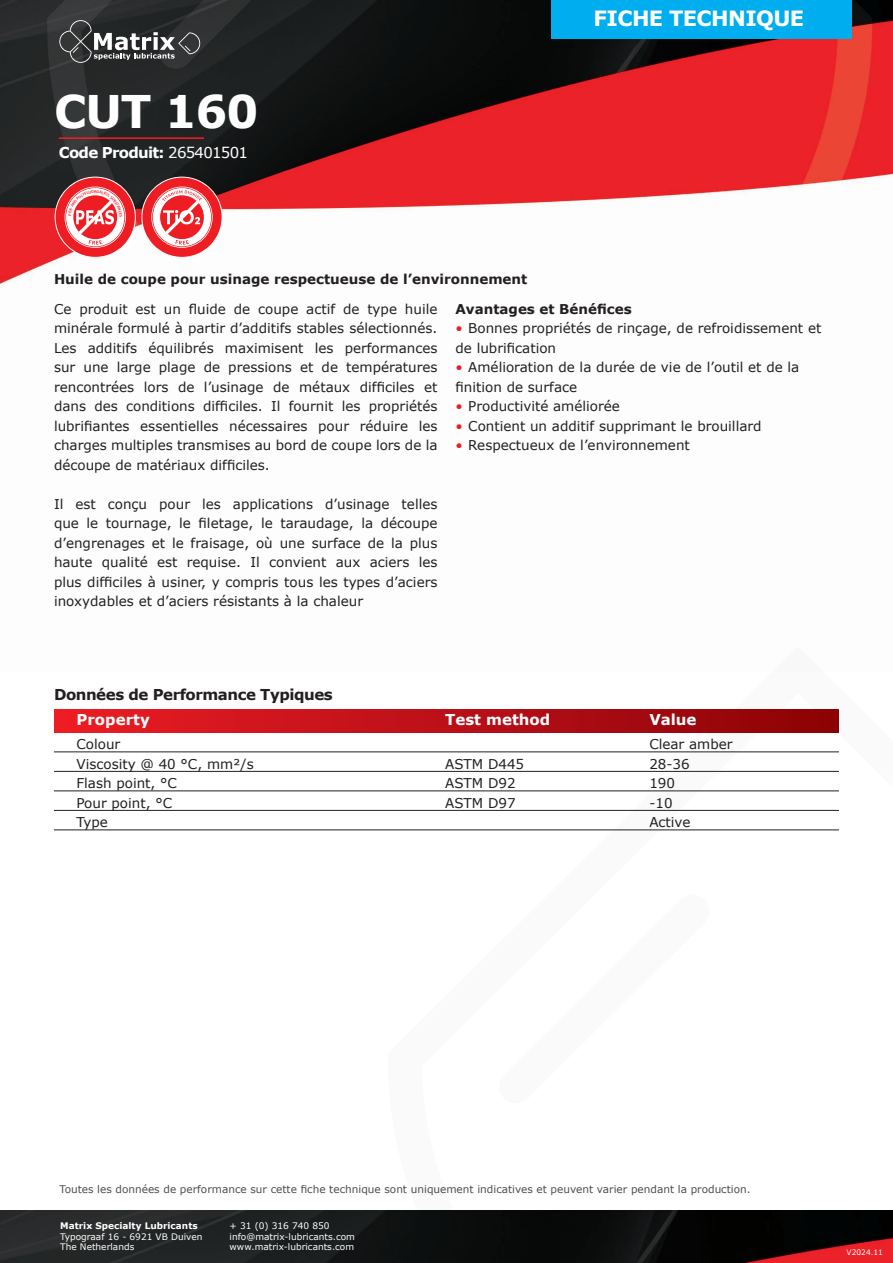
<style>
.page{position:relative;width:893px;height:1263px;background:#fff}
.page>*{position:absolute;margin:0;border:0;box-sizing:border-box;transform-origin:0 0}
.t1{font:700 45px "Verdana";letter-spacing:-.025em;color:#fff}
.t2{font:700 21px "Verdana";letter-spacing:-.03em;color:#fff}
.t3{font:700 15px "Verdana";letter-spacing:-.03em;color:#231f20}
.t4{font:700 15px "Verdana";color:#fff}
.t5{font:700 15px "Verdana";letter-spacing:-.05em;color:#fff}
.t6{font:13.5px/19.5px "Verdana";color:#231f20;text-align:justify}
.t7{font:700 13.5px "Verdana";color:#231f20}
.t8{font:10.5px "Verdana";color:#231f20}
.t9{font:9px/10.5px "Verdana";color:#fff}
.t10{font:700 9px "Verdana";color:#fff}
.t11{font:7.5px "Verdana";color:#fff}
.s1{font-weight:400}
.s2{color:#ee1d23}
</style>
<div class="page">
<img style="left:0;top:0;width:893px;height:284px">
<svg style="left:388px;top:709px;width:505px;height:502px"></svg>
<div style="left:551px;top:0;width:301px;height:38px;background:#00aeef"></div>
<svg style="left:59px;top:20px;width:141px;height:43px;background:#505152"></svg>
<img style="left:0;top:1211px;width:893px;height:52px">
<div style="left:54px;top:710px;width:785px;height:23px;background:linear-gradient(to right,#ec1d26,#8a0207)"></div>
<hr style="left:54px;top:752px;width:785px;height:1px;background:#231f20">
<hr style="left:54px;top:771px;width:785px;height:1px;background:#231f20">
<hr style="left:54px;top:791px;width:785px;height:1px;background:#231f20">
<hr style="left:54px;top:810px;width:785px;height:1px;background:#231f20">
<hr style="left:54px;top:830px;width:785px;height:1px;background:#231f20">
<hr style="left:59px;top:137px;width:145px;height:2px;background:#ee1d23">
<svg style="left:55px;top:177px;width:168px;height:81px"></svg>
<h1 class="t1" style="left:54px;top:83px;width:206px">CUT 160</h1>
<p class="t5" style="left:59px;top:143px;width:191px">Code Produit: <span class="s1">265401501</span></p>
<p class="t7" style="left:54px;top:270px;width:475px">Huile de coupe pour usinage respectueuse de l’environnement</p>
<h2 class="t2" style="left:594px;top:5px;width:212px">FICHE TECHNIQUE</h2>
<p class="t6" style="left:54px;top:299px;width:385px">Ce produit est un fluide de coupe actif de type huile minérale formulé à partir d’additifs stables sélectionnés.<br>Les additifs équilibrés maximisent les performances sur une large plage de pressions et de températures rencontrées lors de l’usinage de métaux difficiles et dans des conditions difficiles. Il fournit les propriétés lubrifiantes essentielles nécessaires pour réduire les charges multiples transmises au bord de coupe lors de la découpe de matériaux difficiles.</p>
<p class="t6" style="left:54px;top:494px;width:385px">Il est conçu pour les applications d’usinage telles que le tournage, le filetage, le taraudage, la découpe d’engrenages et le fraisage, où une surface de la plus haute qualité est requise. Il convient aux aciers les plus difficiles à usiner, y compris tous les types d’aciers inoxydables et d’aciers résistants à la chaleur</p>
<p class="t7" style="left:455px;top:300px;width:178px">Avantages et Bénéfices</p>
<p class="t6" style="left:455px;top:319px;width:367px"><span class="s2">•</span> Bonnes propriétés de rinçage, de refroidissement et de lubrification</p>
<p class="t6" style="left:455px;top:358px;width:345px"><span class="s2">•</span> Amélioration de la durée de vie de l’outil et de la finition de surface</p>
<p class="t6" style="left:455px;top:397px;width:166px"><span class="s2">•</span> Productivité améliorée</p>
<p class="t6" style="left:455px;top:416px;width:308px"><span class="s2">•</span> Contient un additif supprimant le brouillard</p>
<p class="t6" style="left:455px;top:435px;width:236px"><span class="s2">•</span> Respectueux de l’environnement</p>
<p class="t3" style="left:54px;top:685px;width:280px">Données de Performance Typiques</p>
<p class="t4" style="left:76px;top:710px;width:75px">Property</p>
<p class="t4" style="left:445px;top:710px;width:107px">Test method</p>
<p class="t4" style="left:649px;top:710px;width:49px">Value</p>
<p class="t6" style="left:76px;top:735px;width:45px">Colour</p>
<p class="t6" style="left:649px;top:735px;width:85px">Clear amber</p>
<p class="t6" style="left:76px;top:754px;width:179px">Viscosity @ 40 °C, mm²/s</p>
<p class="t6" style="left:445px;top:754px;width:81px">ASTM D445</p>
<p class="t6" style="left:649px;top:754px;width:42px">28-36</p>
<p class="t6" style="left:76px;top:774px;width:102px">Flash point, °C</p>
<p class="t6" style="left:445px;top:774px;width:72px">ASTM D92</p>
<p class="t6" style="left:649px;top:774px;width:27px">190</p>
<p class="t6" style="left:76px;top:793px;width:97px">Pour point, °C</p>
<p class="t6" style="left:445px;top:793px;width:72px">ASTM D97</p>
<p class="t6" style="left:649px;top:793px;width:25px">-10</p>
<p class="t6" style="left:76px;top:813px;width:33px">Type</p>
<p class="t6" style="left:649px;top:813px;width:43px">Active</p>
<p class="t8" style="left:59px;top:1183px;width:693px">Toutes les données de performance sur cette fiche technique sont uniquement indicatives et peuvent varier pendant la production.</p>
<p class="t10" style="left:60px;top:1220px;width:139px">Matrix Specialty Lubricants</p>
<p class="t9" style="left:60px;top:1231px;width:144px">Typograaf 16 - 6921 VB Duiven<br>The Netherlands</p>
<p class="t9" style="left:230px;top:1221px;width:127px">+ 31 (0) 316 740 850 info@matrix-lubricants.com www.matrix-lubricants.com</p>
<p class="t11" style="left:847px;top:1247px;width:38px">V2024.11</p>
</div>
